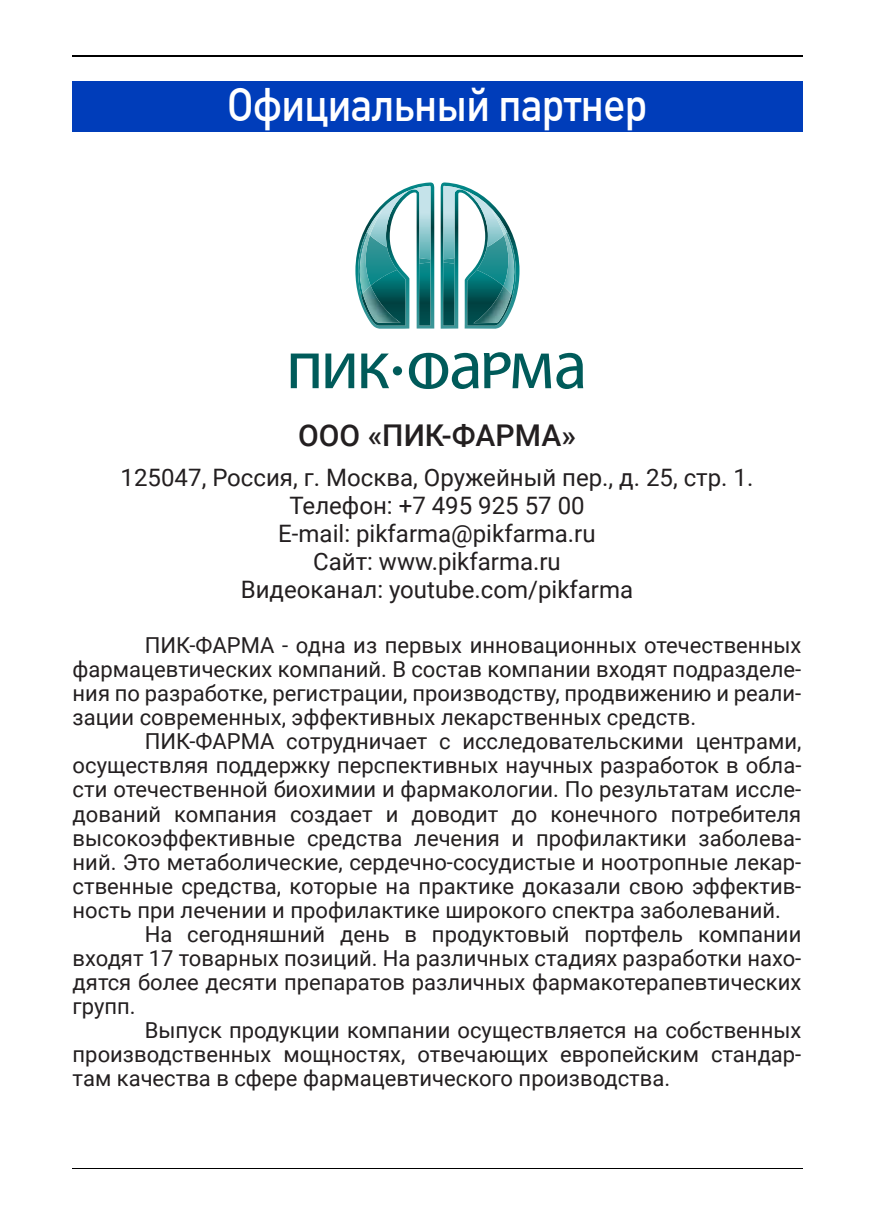
<style>
.page{position:relative;width:874px;height:1225px;background:#fff}
.page>*{position:absolute;margin:0;border:0;box-sizing:border-box;transform-origin:0 0}
.t1{font:500 46px "DIN Cyr";letter-spacing:-.03em;color:#fff;scale:.91 1}
.t2{font:500 30px "Roboto";color:#231f20}
.t3{font:24px/28px "Roboto";color:#231f20;text-align:center}
.t4{font:22px/24px "Roboto";color:#231f20;text-align:justify}
</style>
<div class="page">
<hr style="left:72px;top:56px;width:730px;height:1px;background:#000">
<hr style="left:72px;top:1168px;width:730px;height:1px;background:#000">
<div style="left:72px;top:81px;width:730px;height:51px;background:#003dba"></div>
<svg style="left:408px;top:352px;width:175px;height:37px"></svg>
<svg style="left:290px;top:353px;width:28px;height:35px"></svg>
<svg style="left:325px;top:353px;width:29px;height:35px"></svg>
<svg style="left:361px;top:353px;width:28px;height:35px"></svg>
<div style="left:392px;top:366px;width:10px;height:9px;background:#005b5a;border-radius:50%"></div>
<svg style="left:440px;top:182px;width:79px;height:147px"></svg>
<svg style="left:355px;top:182px;width:79px;height:147px"></svg>
<img style="left:358px;top:233px;width:12px;height:60px">
<img style="left:368px;top:209px;width:14px;height:26px">
<img style="left:362px;top:286px;width:38px;height:37px">
<img style="left:503px;top:233px;width:14px;height:61px">
<img style="left:491px;top:210px;width:14px;height:25px">
<img style="left:473px;top:286px;width:38px;height:37px">
<h1 class="t1" style="left:227px;top:78px;width:463px">Официальный партнер</h1>
<h2 class="t2" style="left:298px;top:414px;width:279px">ООО «ПИК-ФАРМА»</h2>
<p class="t3" style="left:121px;top:462px;width:634px">125047, Россия, г. Москва, Оружейный пер., д. 25, стр. 1.<br>Телефон: +7 495 925 57 00<br>E-mail: pikfarma@pikfarma.ru<br>Сайт: www.pikfarma.ru<br>Видеоканал: youtube.com/pikfarma</p>
<p class="t4" style="left:73px;top:633px;width:730px;text-indent:72px">ПИК-ФАРМА - одна из первых инновационных отечественных фармацевтических компаний. В состав компании входят подразделе&shy;ния по разработке, регистрации, производству, продвижению и реали&shy;зации современных, эффективных лекарственных средств.</p>
<p class="t4" style="left:145px;top:729px;width:657px">ПИК-ФАРМА сотрудничает с исследовательскими центрами,</p>
<p class="t4" style="left:73px;top:753px;width:730px">осуществляя поддержку перспективных научных разработок в обла-</p>
<p class="t4" style="left:73px;top:777px;width:730px">сти отечественной биохимии и фармакологии. По результатам иссле-</p>
<p class="t4" style="left:73px;top:801px;width:730px">дований компания создает и доводит до конечного потребителя</p>
<p class="t4" style="left:73px;top:825px;width:729px">высокоэффективные средства лечения и профилактики заболева-</p>
<p class="t4" style="left:73px;top:849px;width:729px">ний. Это метаболические, сердечно-сосудистые и ноотропные лекар-</p>
<p class="t4" style="left:73px;top:873px;width:729px">ственные средства, которые на практике доказали свою эффектив-</p>
<p class="t4" style="left:73px;top:897px;width:709px">ность при лечении и профилактике широкого спектра заболеваний.</p>
<p class="t4" style="left:145px;top:921px;width:658px">На сегодняшний день в продуктовый портфель компании</p>
<p class="t4" style="left:73px;top:945px;width:730px">входят 17 товарных позиций. На различных стадиях разработки нахо-</p>
<p class="t4" style="left:73px;top:969px;width:730px">дятся более десяти препаратов различных фармакотерапевтических</p>
<p class="t4" style="left:73px;top:993px;width:65px">групп.</p>
<p class="t4" style="left:145px;top:1017px;width:658px">Выпуск продукции компании осуществляется на собственных</p>
<p class="t4" style="left:73px;top:1041px;width:730px">производственных мощностях, отвечающих европейским стандар-</p>
<p class="t4" style="left:73px;top:1065px;width:599px">там качества в сфере фармацевтического производства.</p>
</div>
